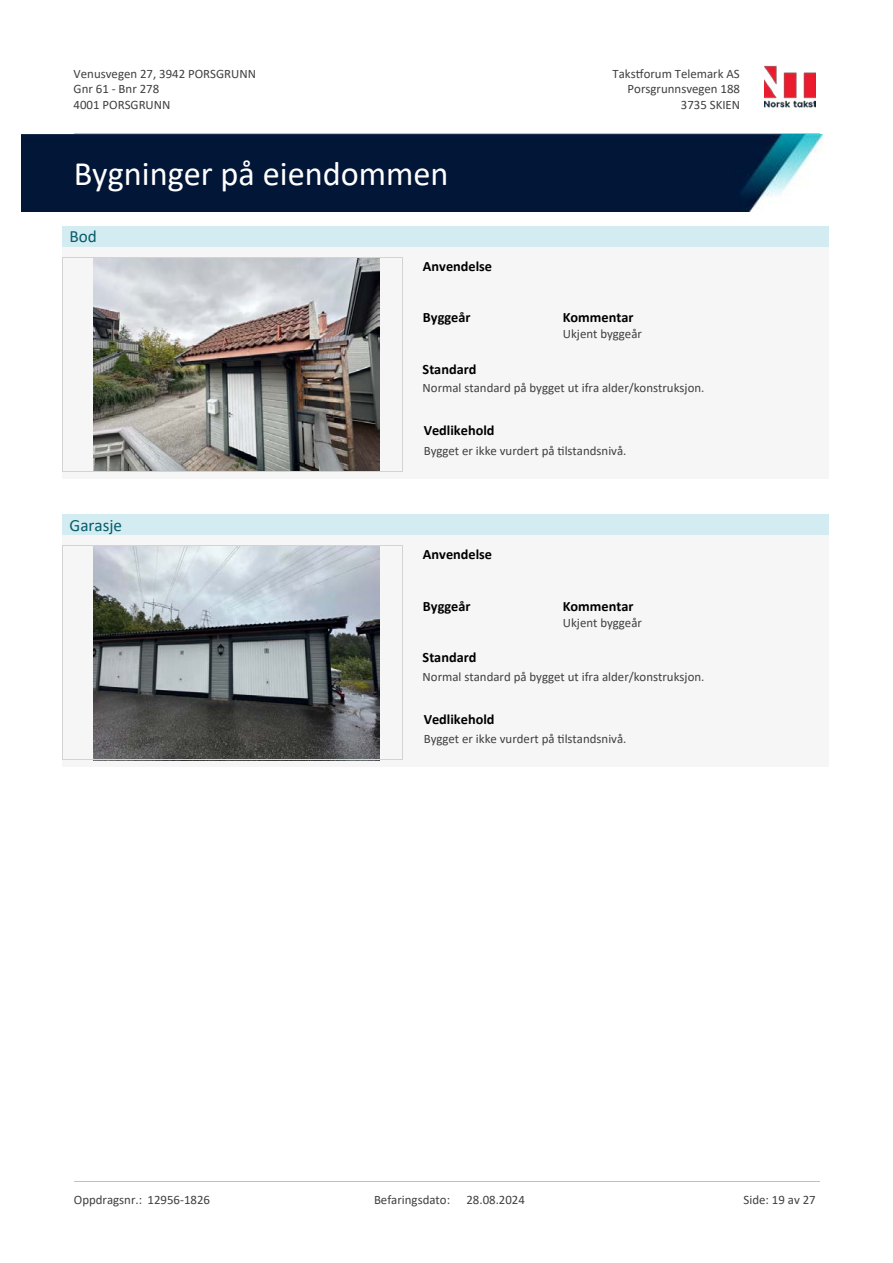
<style>
.page{position:relative;width:893px;height:1263px;background:#fff}
.page>*{position:absolute;margin:0;border:0;box-sizing:border-box;transform-origin:0 0}
.t1{font:34.35px "Calibri";color:#fff}
.t2{font:17.1px "Calibri";color:#065c69}
.t3{font:700 14.25px "Calibri";color:#000}
.t4{font:12.9px/15.8px "Calibri";color:#404040}
</style>
<div class="page">
<img style="left:21px;top:134px;width:802px;height:77px">
<div style="left:62px;top:226px;width:767px;height:21px;background:#d3ecf1"></div>
<div style="left:62px;top:247px;width:767px;height:231px;background:#f6f6f6"></div>
<img style="left:93px;top:258px;width:286px;height:213px">
<hr style="left:62px;top:257px;width:1px;height:214px;background:#d3d3d3">
<hr style="left:402px;top:257px;width:1px;height:214px;background:#d3d3d3">
<hr style="left:62px;top:257px;width:340px;height:1px;background:#d3d3d3">
<hr style="left:62px;top:471px;width:340px;height:1px;background:#d3d3d3">
<div style="left:62px;top:514px;width:767px;height:21px;background:#d3ecf1"></div>
<div style="left:62px;top:535px;width:767px;height:232px;background:#f6f6f6"></div>
<img style="left:93px;top:546px;width:286px;height:214px">
<hr style="left:62px;top:545px;width:1px;height:215px;background:#d3d3d3">
<hr style="left:402px;top:545px;width:1px;height:215px;background:#d3d3d3">
<hr style="left:62px;top:545px;width:340px;height:1px;background:#d3d3d3">
<hr style="left:62px;top:760px;width:340px;height:1px;background:#d3d3d3">
<img style="left:765px;top:65px;width:50px;height:43px">
<hr style="left:74px;top:133px;width:745px;height:1px;background:#c0c0c0">
<hr style="left:74px;top:1181px;width:745px;height:1px;background:#c0c0c0">
<p class="t4" style="left:74px;top:65px;width:184px">Venusvegen 27, 3942 PORSGRUNN<br>Gnr 61 - Bnr 278<br>4001 PORSGRUNN</p>
<p class="t4" style="left:612px;top:65px;width:129px">Taks琀昀orum Telemark AS</p>
<p class="t4" style="left:628px;top:81px;width:114px">Porsgrunnsvegen 188</p>
<p class="t4" style="left:681px;top:96px;width:61px">3735 SKIEN</p>
<h1 class="t1" style="left:74px;top:149px;width:376px">Bygninger på eiendommen</h1>
<h2 class="t2" style="left:70px;top:225px;width:29px">Bod</h2>
<h2 class="t2" style="left:70px;top:513px;width:54px">Garasje</h2>
<p class="t3" style="left:423px;top:256px;width:71px">Anvendelse</p>
<p class="t3" style="left:423px;top:307px;width:49px">Byggeår</p>
<p class="t3" style="left:563px;top:307px;width:72px">Kommentar</p>
<p class="t4" style="left:563px;top:326px;width:81px">Ukjent byggeår</p>
<p class="t3" style="left:423px;top:359px;width:55px">Standard</p>
<p class="t4" style="left:423px;top:380px;width:283px">Normal standard på bygget ut ifra alder/konstruksjon.</p>
<p class="t3" style="left:424px;top:420px;width:72px">Vedlikehold</p>
<p class="t4" style="left:424px;top:443px;width:204px">Bygget er ikke vurdert på 琀椀lstandsnivå.</p>
<p class="t3" style="left:423px;top:544px;width:71px">Anvendelse</p>
<p class="t3" style="left:423px;top:596px;width:49px">Byggeår</p>
<p class="t3" style="left:563px;top:596px;width:72px">Kommentar</p>
<p class="t4" style="left:563px;top:614px;width:81px">Ukjent byggeår</p>
<p class="t3" style="left:423px;top:647px;width:55px">Standard</p>
<p class="t4" style="left:423px;top:668px;width:283px">Normal standard på bygget ut ifra alder/konstruksjon.</p>
<p class="t3" style="left:424px;top:709px;width:72px">Vedlikehold</p>
<p class="t4" style="left:424px;top:731px;width:204px">Bygget er ikke vurdert på 琀椀lstandsnivå.</p>
<p class="t4" style="left:74px;top:1192px;width:138px">Oppdragsnr.: 12956-1826</p>
<p class="t4" style="left:374px;top:1192px;width:78px">Befaringsdato:</p>
<p class="t4" style="left:466px;top:1192px;width:60px">28.08.2024</p>
<p class="t4" style="left:744px;top:1192px;width:74px">Side: 19 av 27</p>
</div>
